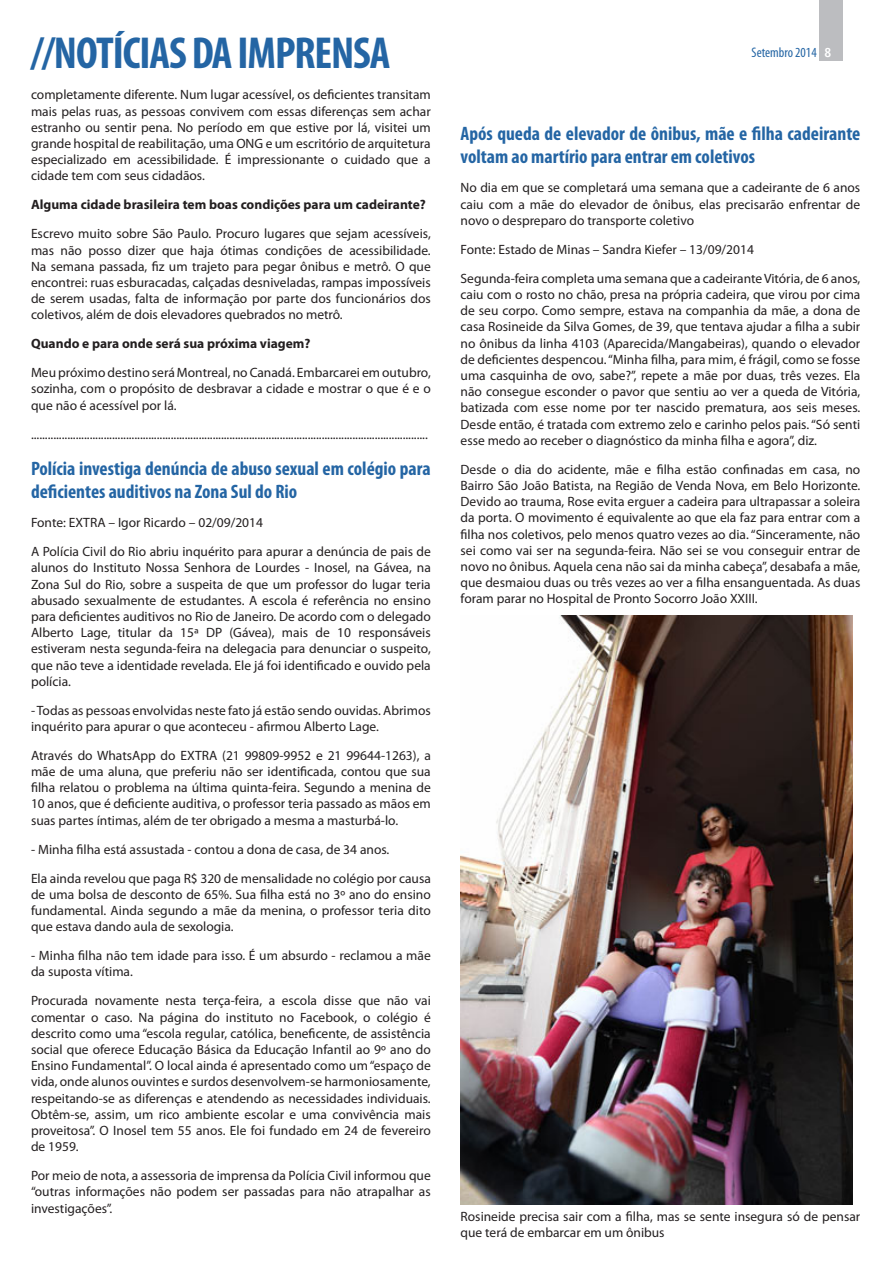
<style>
.page{position:relative;width:893px;height:1263px;background:#fff}
.page>*{position:absolute;margin:0;border:0;box-sizing:border-box;transform-origin:0 0}
.t1{font:700 condensed 45px "Myriad Pro";letter-spacing:-.025em;color:#2465a4}
.tíulo_matéria{font:700 condensed 19.5px/23.4px "Myriad Pro";color:#2465a4}
.texto_corrido{font:700 condensed 19.5px/23.4px "Myriad Pro";color:#2465a4}
.t2{font:condensed 13.95px "Myriad Pro";color:#2465a4}
.texto_corrido-2{font:13.5px/16.2px "Myriad Pro";color:#231f20;text-align:justify}
.texto_corrido-3{font:700 13.5px "Myriad Pro";color:#231f20}
.s1{font-weight:700;color:#fff}
</style>
<div class="page">
<div style="left:820px;top:0;width:23px;height:61px;background:#bcbdc0"></div>
<img style="left:461px;top:615px;width:392px;height:590px">
<h1 class="t1" style="left:31px;top:25px;width:361px">//NOTÍCIAS DA IMPRENSA</h1>
<p class="texto_corrido-2" style="left:31px;top:87px;width:401px">completamente diferente. Num lugar acessível, os deficientes transitam mais pelas ruas, as pessoas convivem com essas diferenças sem achar estranho ou sentir pena. No período em que estive por lá, visitei um grande hospital de reabilitação, uma ONG e um escritório de arquitetura especializado em acessibilidade. É impressionante o cuidado que a cidade tem com seus cidadãos.</p>
<p class="texto_corrido-3" style="left:31px;top:196px;width:396px">Alguma cidade brasileira tem boas condições para um cadeirante?</p>
<p class="texto_corrido-2" style="left:31px;top:225px;width:401px">Escrevo muito sobre São Paulo. Procuro lugares que sejam acessíveis, mas não posso dizer que haja ótimas condições de acessibilidade.<br>Na semana passada, fiz um trajeto para pegar ônibus e metrô. O que encontrei: ruas esburacadas, calçadas desniveladas, rampas impossíveis de serem usadas, falta de informação por parte dos funcionários dos coletivos, além de dois elevadores quebrados no metrô.</p>
<p class="texto_corrido-3" style="left:31px;top:335px;width:281px">Quando e para onde será sua próxima viagem?</p>
<p class="texto_corrido-2" style="left:31px;top:364px;width:401px">Meu próximo destino será Montreal, no Canadá. Embarcarei em outubro, sozinha, com o propósito de desbravar a cidade e mostrar o que é e o que não é acessível por lá.</p>
<p class="texto_corrido-2" style="left:31px;top:426px;width:398px">..............................................................................................................................................</p>
<p class="tíulo_matéria" style="left:31px;top:456px;width:401px">Polícia investiga denúncia de abuso sexual em colégio para deficientes auditivos na Zona Sul do Rio</p>
<p class="texto_corrido-2" style="left:31px;top:514px;width:234px">Fonte: EXTRA – Igor Ricardo – 02/09/2014</p>
<p class="texto_corrido-2" style="left:31px;top:543px;width:401px">A Polícia Civil do Rio abriu inquérito para apurar a denúncia de pais de alunos do Instituto Nossa Senhora de Lourdes - Inosel, na Gávea, na Zona Sul do Rio, sobre a suspeita de que um professor do lugar teria abusado sexualmente de estudantes. A escola é referência no ensino para deficientes auditivos no Rio de Janeiro. De acordo com o delegado Alberto Lage, titular da 15ª DP (Gávea), mais de 10 responsáveis estiveram nesta segunda-feira na delegacia para denunciar o suspeito, que não teve a identidade revelada. Ele já foi identificado e ouvido pela polícia.</p>
<p class="texto_corrido-2" style="left:31px;top:702px;width:401px">- Todas as pessoas envolvidas neste fato já estão sendo ouvidas. Abrimos inquérito para apurar o que aconteceu - afirmou Alberto Lage.</p>
<p class="texto_corrido-2" style="left:31px;top:747px;width:401px">Através do WhatsApp do EXTRA (21 99809-9952 e 21 99644-1263), a mãe de uma aluna, que preferiu não ser identificada, contou que sua filha relatou o problema na última quinta-feira. Segundo a menina de 10 anos, que é deficiente auditiva, o professor teria passado as mãos em suas partes íntimas, além de ter obrigado a mesma a masturbá-lo.</p>
<p class="texto_corrido-2" style="left:31px;top:841px;width:360px">- Minha filha está assustada - contou a dona de casa, de 34 anos.</p>
<p class="texto_corrido-2" style="left:31px;top:870px;width:401px">Ela ainda revelou que paga R$ 320 de mensalidade no colégio por causa de uma bolsa de desconto de 65%. Sua filha está no 3º ano do ensino fundamental. Ainda segundo a mãe da menina, o professor teria dito que estava dando aula de sexologia.</p>
<p class="texto_corrido-2" style="left:31px;top:947px;width:401px">- Minha filha não tem idade para isso. É um absurdo - reclamou a mãe da suposta vítima.</p>
<p class="texto_corrido-2" style="left:31px;top:992px;width:401px">Procurada novamente nesta terça-feira, a escola disse que não vai comentar o caso. Na página do instituto no Facebook, o colégio é descrito como uma “escola regular, católica, beneficente, de assistência social que oferece Educação Básica da Educação Infantil ao 9º ano do Ensino Fundamental”. O local ainda é apresentado como um “espaço de vida, onde alunos ouvintes e surdos desenvolvem-se harmoniosamente, respeitando-se as diferenças e atendendo as necessidades individuais.<br>Obtêm-se, assim, um rico ambiente escolar e uma convivência mais proveitosa”. O Inosel tem 55 anos. Ele foi fundado em 24 de fevereiro de 1959.</p>
<p class="texto_corrido-2" style="left:31px;top:1167px;width:401px">Por meio de nota, a assessoria de imprensa da Polícia Civil informou que “outras informações não podem ser passadas para não atrapalhar as investigações”.</p>
<p class="t2" style="left:752px;top:44px;width:80px">Setembro 2014 <span class="s1">8</span></p>
<p class="texto_corrido" style="left:461px;top:121px;width:401px">Após queda de elevador de ônibus, mãe e filha cadeirante voltam ao martírio para entrar em coletivos</p>
<p class="texto_corrido-2" style="left:461px;top:180px;width:401px">No dia em que se completará uma semana que a cadeirante de 6 anos caiu com a mãe do elevador de ônibus, elas precisarão enfrentar de novo o despreparo do transporte coletivo</p>
<p class="texto_corrido-2" style="left:461px;top:241px;width:295px">Fonte: Estado de Minas – Sandra Kiefer – 13/09/2014</p>
<p class="texto_corrido-2" style="left:461px;top:270px;width:401px">Segunda-feira completa uma semana que a cadeirante Vitória, de 6 anos, caiu com o rosto no chão, presa na própria cadeira, que virou por cima de seu corpo. Como sempre, estava na companhia da mãe, a dona de casa Rosineide da Silva Gomes, de 39, que tentava ajudar a filha a subir no ônibus da linha 4103 (Aparecida/Mangabeiras), quando o elevador de deficientes despencou. “Minha filha, para mim, é frágil, como se fosse uma casquinha de ovo, sabe?”, repete a mãe por duas, três vezes. Ela não consegue esconder o pavor que sentiu ao ver a queda de Vitória, batizada com esse nome por ter nascido prematura, aos seis meses.<br>Desde então, é tratada com extremo zelo e carinho pelos pais. “Só senti esse medo ao receber o diagnóstico da minha filha e agora”, diz.</p>
<p class="texto_corrido-2" style="left:461px;top:461px;width:401px">Desde o dia do acidente, mãe e filha estão confinadas em casa, no Bairro São João Batista, na Região de Venda Nova, em Belo Horizonte.<br>Devido ao trauma, Rose evita erguer a cadeira para ultrapassar a soleira da porta. O movimento é equivalente ao que ela faz para entrar com a filha nos coletivos, pelo menos quatro vezes ao dia. “Sinceramente, não sei como vai ser na segunda-feira. Não sei se vou conseguir entrar de novo no ônibus. Aquela cena não sai da minha cabeça”, desabafa a mãe, que desmaiou duas ou três vezes ao ver a filha ensanguentada. As duas foram parar no Hospital de Pronto Socorro João XXIII.</p>
<p class="texto_corrido-2" style="left:461px;top:1208px;width:401px">Rosineide precisa sair com a filha, mas se sente insegura só de pensar que terá de embarcar em um ônibus</p>
</div>
